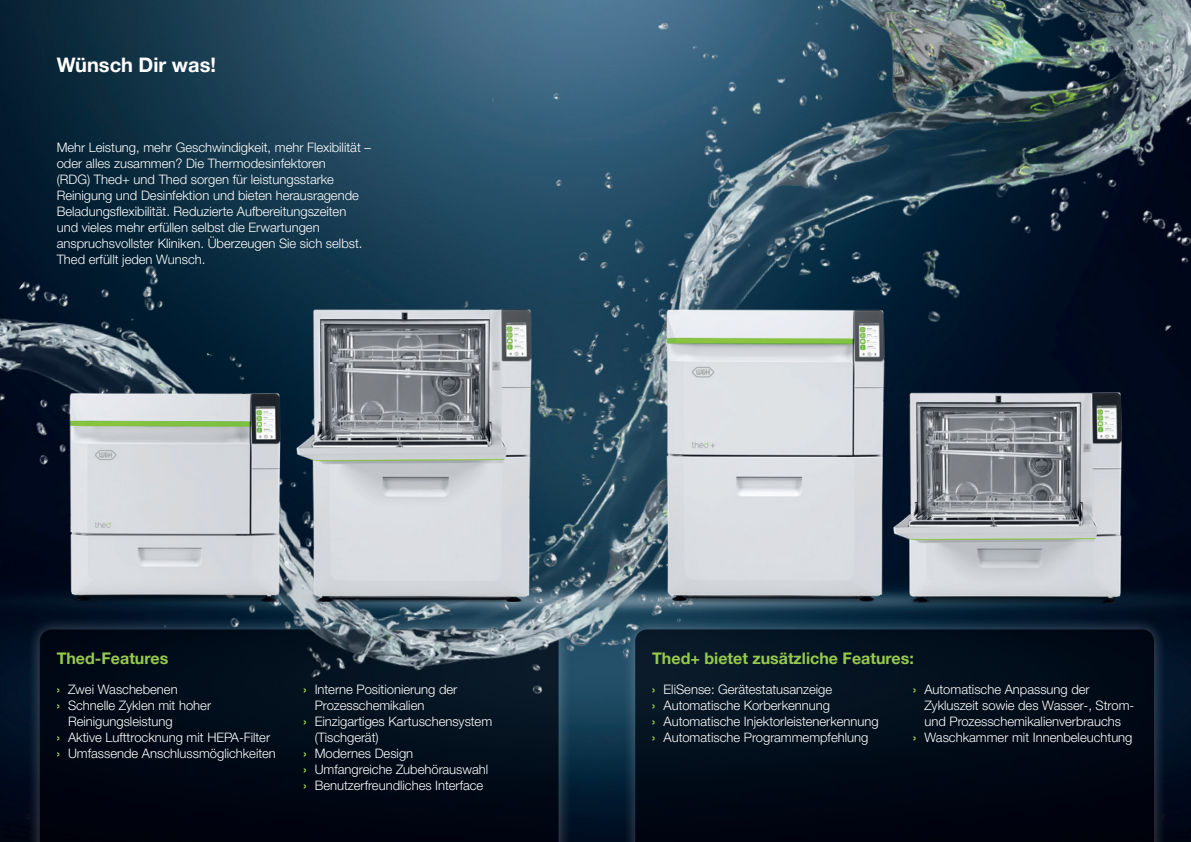
<style>
.page{position:relative;width:1191px;height:842px;background:#fff}
.page>*{position:absolute;margin:0;border:0;box-sizing:border-box;transform-origin:0 0}
.t1{font:700 20px "Helvetica Neue World 75";color:#fff}
.t2{font:700 16px "Helvetica Neue World 75";color:#96ca4e}
.t3{font:13px/16px "Helvetica Neue World 45 Lt";color:#fff}
.s1{font-family:"Helvetica Neue World 75";font-weight:700;color:#96ca4e}
</style>
<div class="page">
<img style="left:0;top:0;width:1191px;height:842px">
<div style="left:40px;top:728px;width:518px;height:114px;background:#000410"></div>
<div style="left:622px;top:616px;width:545px;height:226px;background:#fff;opacity:.45"></div>
<svg style="left:635px;top:629px;width:519px;height:213px;background:#010a16"></svg>
<img style="left:199px;top:631px;width:587px;height:177px">
<img style="left:380px;top:0;width:811px;height:473px">
<img style="left:0;top:207px;width:435px;height:521px">
<img style="left:123px;top:368px;width:335px;height:329px">
<img style="left:462px;top:460px;width:270px;height:249px">
<img style="left:805px;top:0;width:386px;height:368px">
<img style="left:481px;top:0;width:506px;height:131px">
<img style="left:905px;top:371px;width:242px;height:256px">
<img style="left:52px;top:372px;width:222px;height:252px">
<img style="left:645px;top:280px;width:260px;height:353px">
<img style="left:274px;top:280px;width:280px;height:351px">
<h1 class="t1" style="left:57px;top:53px;width:161px">Wünsch Dir was!</h1>
<p class="t3" style="left:57px;top:139px;width:316px">Mehr Leistung, mehr Geschwindigkeit, mehr Flexibilität – oder alles zusammen? Die Thermodesinfektoren<br>(RDG) Thed+ und Thed sorgen für leistungsstarke Reinigung und Desinfektion und bieten herausragende Beladungsflexibilität. Reduzierte Aufbereitungszeiten<br>und vieles mehr erfüllen selbst die Erwartungen anspruchsvollster Kliniken. Überzeugen Sie sich selbst.<br>Thed erfüllt jeden Wunsch.</p>
<p class="t2" style="left:57px;top:649px;width:113px">Thed-Features</p>
<p class="t3" style="left:57px;top:682px;width:122px"><span class="s1">›</span> Zwei Waschebenen</p>
<p class="t3" style="left:57px;top:698px;width:156px"><span class="s1">›</span> Schnelle Zyklen mit hoher</p>
<p class="t3" style="left:68px;top:714px;width:106px">Reinigungsleistung</p>
<p class="t3" style="left:57px;top:730px;width:215px"><span class="s1">›</span> Aktive Lufttrocknung mit HEPA-Filter</p>
<p class="t3" style="left:57px;top:746px;width:221px"><span class="s1">›</span> Umfassende Anschlussmöglichkeiten</p>
<p class="t3" style="left:303px;top:681px;width:155px"><span class="s1">›</span> Interne Positionierung der</p>
<p class="t3" style="left:315px;top:697px;width:111px">Prozesschemikalien</p>
<p class="t3" style="left:303px;top:713px;width:190px"><span class="s1">›</span> Einzigartiges Kartuschensystem</p>
<p class="t3" style="left:315px;top:729px;width:65px">(Tischgerät)</p>
<p class="t3" style="left:303px;top:745px;width:111px"><span class="s1">›</span> Modernes Design</p>
<p class="t3" style="left:303px;top:761px;width:186px"><span class="s1">›</span> Umfangreiche Zubehörauswahl</p>
<p class="t3" style="left:303px;top:777px;width:181px"><span class="s1">›</span> Benutzerfreundliches Interface</p>
<p class="t2" style="left:652px;top:649px;width:263px">Thed+ bietet zusätzliche Features:</p>
<p class="t3" style="left:652px;top:682px;width:228px"><span class="s1">›</span> EliSense: Gerätestatusanzeige<br><span class="s1">›</span> Automatische Korberkennung<br><span class="s1">›</span> Automatische Injektorleistenerkennung <span class="s1">›</span> Automatische Programmempfehlung</p>
<p class="t3" style="left:913px;top:682px;width:178px"><span class="s1">›</span> Automatische Anpassung der</p>
<p class="t3" style="left:924px;top:698px;width:211px">Zykluszeit sowie des Wasser-, Strom-</p>
<p class="t3" style="left:924px;top:714px;width:198px">und Prozesschemikalienverbrauchs</p>
<p class="t3" style="left:913px;top:730px;width:221px"><span class="s1">›</span> Waschkammer mit Innenbeleuchtung</p>
</div>
